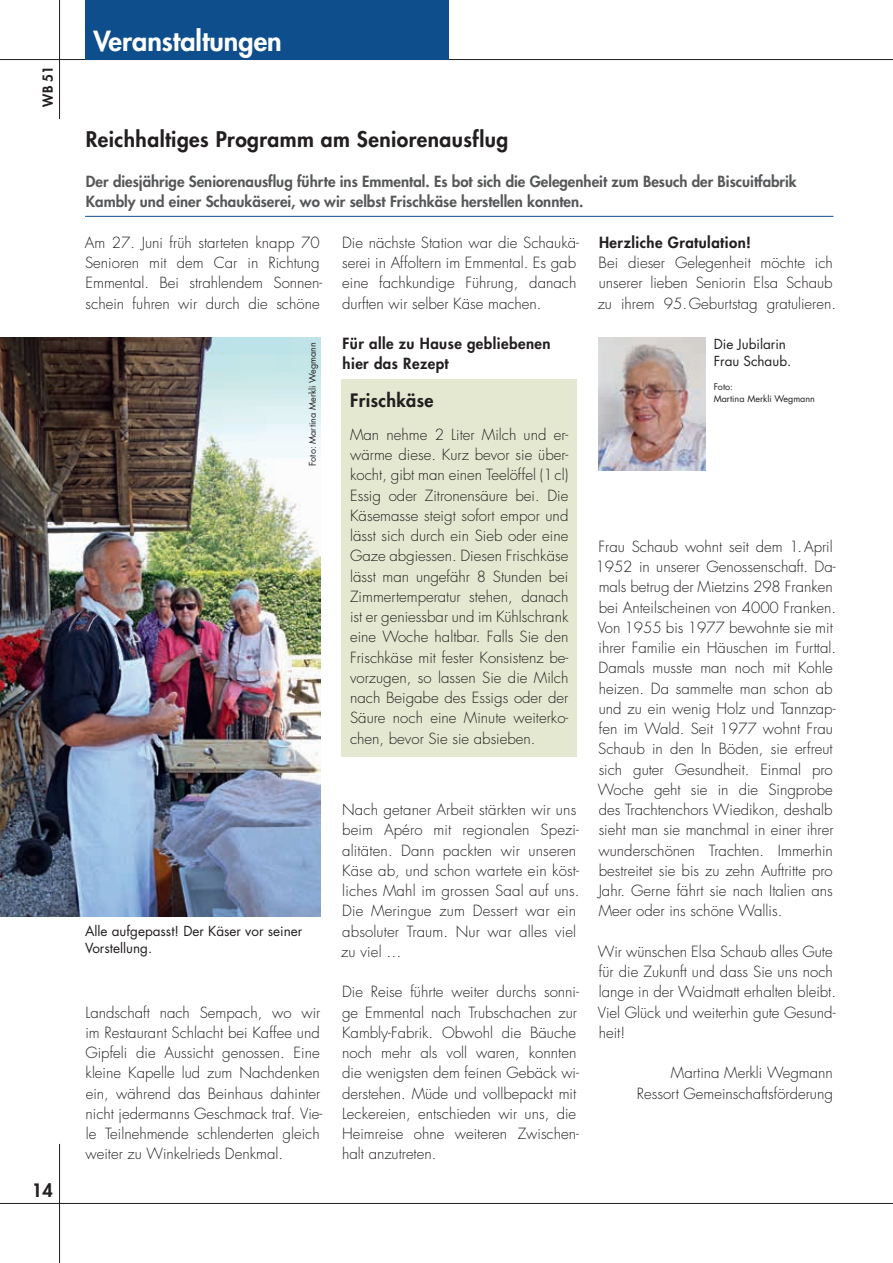
<style>
.page{position:relative;width:893px;height:1263px;background:#fff}
.page>*{position:absolute;margin:0;border:0;box-sizing:border-box;transform-origin:0 0}
.t1{font:800 27px "Futura Std";color:#fff}
.t2{font:800 21px "Futura Std";letter-spacing:.02em;color:#231f20}
.t3{font:800 18px "Futura Std";letter-spacing:.02em;color:#231f20}
.t4{font:300 15px/20.2px "Futura Std";color:#231f20}
.t5{font:800 15px/20.2px "Futura Std";color:#57585a}
.t6{font:800 15px/20.2px "Futura Std";letter-spacing:.03em;color:#231f20}
.t7{font:13.5px/16.5px "Futura Std";color:#231f20}
.t8{font:800 13.5px "Futura Std";color:#231f20}
.t9{font:9px/12px "Futura Std";color:#231f20}
</style>
<div class="page">
<hr style="left:0;top:59px;width:893px;height:1px;background:#231f20">
<hr style="left:0;top:1203px;width:893px;height:1px;background:#231f20">
<hr style="left:59px;top:0;width:1px;height:119px;background:#231f20">
<hr style="left:59px;top:1144px;width:1px;height:119px;background:#231f20">
<div style="left:85px;top:0;width:364px;height:59px;background:#0f4e8c"></div>
<hr style="left:85px;top:216px;width:748px;height:1px;background:#0f4e8c">
<div style="left:342px;top:379px;width:235px;height:377px;background:#e4e8d0"></div>
<img style="left:0;top:338px;width:320px;height:578px">
<img style="left:598px;top:338px;width:107px;height:133px">
<p class="t8" style="left:39px;top:107px;width:42px;rotate:-90deg">WB 51</p>
<p class="t3" style="left:32px;top:1179px;width:22px">14</p>
<h1 class="t1" style="left:94px;top:24px;width:190px">Veranstaltungen</h1>
<h2 class="t2" style="left:86px;top:126px;width:424px">Reichhaltiges Programm am Seniorenausflug</h2>
<p class="t5" style="left:86px;top:172px;width:712px">Der diesjährige Seniorenausflug führte ins Emmental. Es bot sich die Gelegenheit zum Besuch der Biscuitfabrik<br>Kambly und einer Schaukäserei, wo wir selbst Frischkäse herstellen konnten.</p>
<p class="t4" style="left:85px;top:233px;width:239px">Am 27. Juni früh starteten knapp 70<br>Senioren mit dem Car in Richtung Emmental. Bei strahlendem Sonnen&shy;schein fuhren wir durch die schöne</p>
<p class="t6" style="left:599px;top:232px;width:154px">Herzliche Gratulation!</p>
<p class="t4" style="left:598px;top:253px;width:240px">Bei dieser Gelegenheit möchte ich unserer lieben Seniorin Elsa Schaub zu ihrem 95.Geburtstag gratulieren.</p>
<p class="t4" style="left:342px;top:233px;width:238px">Die nächste Station war die Schaukä&shy;serei in Affoltern im Emmental. Es gab eine fachkundige Führung, danach durften wir selber Käse machen.</p>
<p class="t6" style="left:342px;top:334px;width:210px">Für alle zu Hause gebliebenen hier das Rezept</p>
<p class="t7" style="left:714px;top:336px;width:79px">Die Jubilarin<br>Frau Schaub.</p>
<p class="t9" style="left:714px;top:380px;width:103px">Foto:<br>Martina Merkli Wegmann</p>
<p class="t9" style="left:307px;top:466px;width:125px;rotate:-90deg">Foto: Martina Merkli Wegmann</p>
<p class="t3" style="left:350px;top:389px;width:85px">Frischkäse</p>
<p class="t4" style="left:350px;top:425px;width:220px;text-align:justify">Man nehme 2 Liter Milch und er&shy;wärme diese. Kurz bevor sie über&shy;kocht, gibt man einen Teelöffel (1cl)<br>Essig oder Zitronensäure bei. Die Käsemasse steigt sofort empor und lässt sich durch ein Sieb oder eine Gaze abgiessen. Diesen Frischkäse lässt man ungefähr 8 Stunden bei Zimmertemperatur stehen, danach ist er geniessbar und im Kühlschrank eine Woche haltbar. Falls Sie den Frischkäse mit fester Konsistenz be&shy;vorzugen, so lassen Sie die Milch nach Beigabe des Essigs oder der Säure noch eine Minute weiterko&shy;chen, bevor Sie sie absieben.</p>
<p class="t4" style="left:595px;top:537px;width:242px">Frau Schaub wohnt seit dem 1.April 1952 in unserer Genossenschaft. Da&shy;mals betrug der Mietzins 298 Franken bei Anteilscheinen von 4000 Franken.<br>Von 1955 bis 1977 bewohnte sie mit ihrer Familie ein Häuschen im Furttal.<br>Damals musste man noch mit Kohle heizen. Da sammelte man schon ab und zu ein wenig Holz und Tannzap&shy;fen im Wald. Seit 1977 wohnt Frau Schaub in den In Böden, sie erfreut sich guter Gesundheit. Einmal pro Woche geht sie in die Singprobe des Trachtenchors Wiedikon, deshalb sieht man sie manchmal in einer ihrer wunderschönen Trachten. Immerhin bestreitet sie bis zu zehn Auftritte pro Jahr. Gerne fährt sie nach Italien ans Meer oder ins schöne Wallis.</p>
<p class="t4" style="left:598px;top:942px;width:240px">Wir wünschen Elsa Schaub alles Gute für die Zukunft und dass Sie uns noch lange in der Waidmatt erhalten bleibt.<br>Viel Glück und weiterhin gute Gesund&shy;heit!</p>
<p class="t4" style="left:637px;top:1063px;width:198px;text-align:right">Martina Merkli Wegmann<br>Ressort Gemeinschaftsförderung</p>
<p class="t4" style="left:341px;top:800px;width:240px">Nach getaner Arbeit stärkten wir uns beim Apéro mit regionalen Spezi&shy;alitäten. Dann packten wir unseren<br>Käse ab, und schon wartete ein köst&shy;liches Mahl im grossen Saal auf uns.<br>Die Meringue zum Dessert war ein absoluter Traum. Nur war alles viel zu viel …</p>
<p class="t4" style="left:342px;top:982px;width:238px">Die Reise führte weiter durchs sonni&shy;ge Emmental nach Trubschachen zur Kambly-Fabrik. Obwohl die Bäuche noch mehr als voll waren, konnten die wenigsten dem feinen Gebäck wi&shy;derstehen. Müde und vollbepackt mit Leckereien, entschieden wir uns, die Heimreise ohne weiteren Zwischen&shy;halt anzutreten.</p>
<p class="t7" style="left:85px;top:923px;width:219px">Alle aufgepasst! Der Käser vor seiner<br>Vorstellung.</p>
<p class="t4" style="left:85px;top:1002px;width:239px">Landschaft nach Sempach, wo wir im Restaurant Schlacht bei Kaffee und Gipfeli die Aussicht genossen. Eine kleine Kapelle lud zum Nachdenken ein, während das Beinhaus dahinter nicht jedermanns Geschmack traf. Vie&shy;le Teilnehmende schlenderten gleich weiter zu Winkelrieds Denkmal.</p>
</div>
